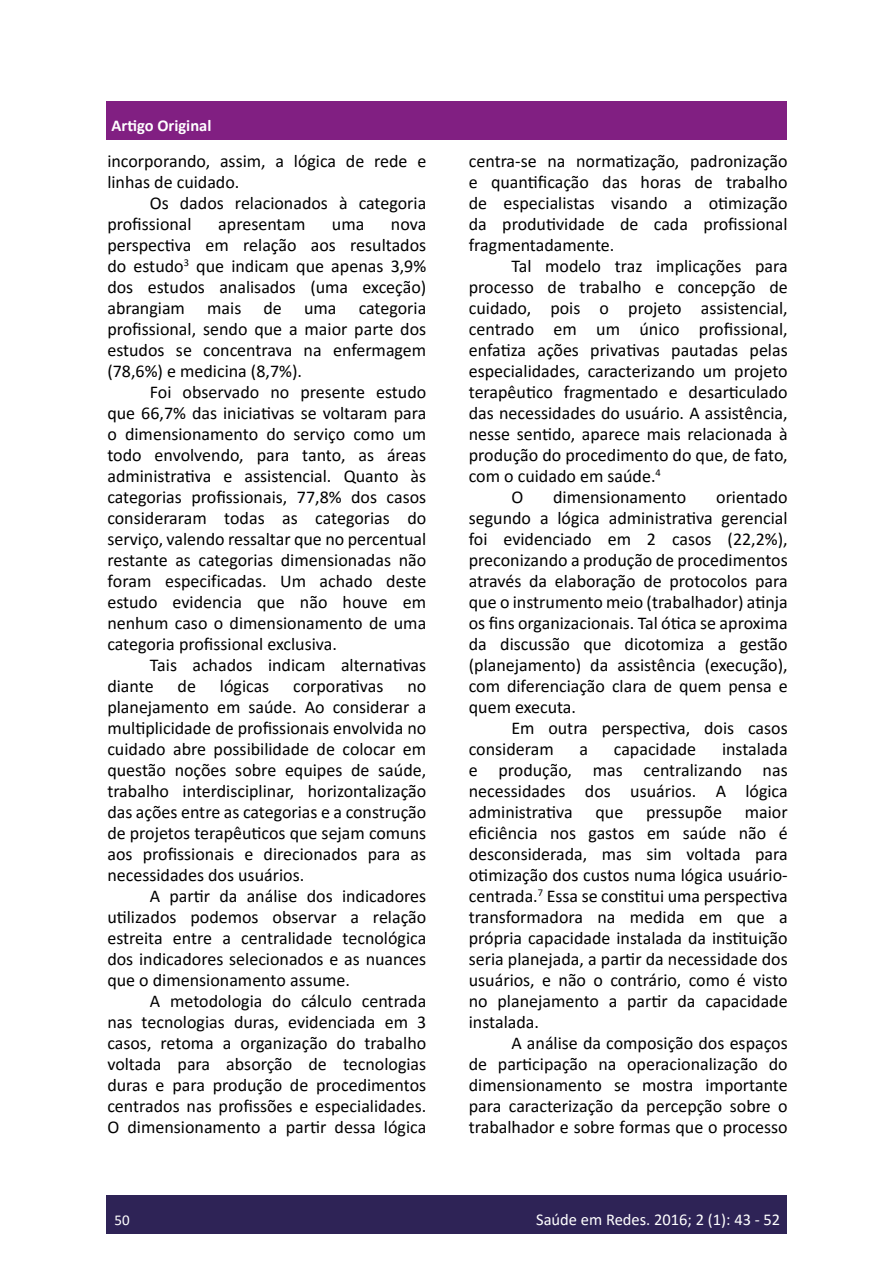
<style>
.page{position:relative;width:893px;height:1263px;background:#fff}
.page>*{position:absolute;margin:0;border:0;box-sizing:border-box;transform-origin:0 0}
.t1{font:18px/21px "Calibri";color:#000;text-align:justify}
.t2{font:16.5px "Calibri";color:#fff}
.t3{font:700 16.5px "Calibri";color:#fff}
.t4{font:15px "Calibri";color:#fff}
</style>
<div class="page">
<div style="left:106px;top:1195px;width:681px;height:38px;background:#2e2356"></div>
<div style="left:106px;top:101px;width:681px;height:38px;background:#811f82"></div>
<p class="t3" style="left:112px;top:113px;width:101px">Artigo Original</p>
<p class="t1" style="left:107px;top:150px;width:320px">incorporando, assim, a lógica de rede e linhas de cuidado.</p>
<p class="t1" style="left:107px;top:192px;width:320px;text-indent:43px">Os dados relacionados à categoria profissional</p>
<p class="t1" style="left:218px;top:213px;width:89px">apresentam</p>
<p class="t1" style="left:332px;top:213px;width:34px">uma</p>
<p class="t1" style="left:107px;top:213px;width:320px;text-indent:284px">nova perspectiva em relação aos resultados do estudo<sup>3</sup> que indicam que apenas 3,9% dos estudos analisados (uma exceção) abrangiam mais de uma categoria profissional, sendo que a maior parte dos estudos se concentrava na enfermagem (78,6%) e medicina (8,7%).</p>
<p class="t1" style="left:107px;top:381px;width:320px;text-indent:43px">Foi observado no presente estudo que 66,7% das iniciativas se voltaram para o dimensionamento do serviço como um todo envolvendo, para tanto, as áreas administrativa e assistencial. Quanto às categorias profissionais, 77,8% dos casos consideraram todas as categorias do serviço, valendo ressaltar que no percentual restante as categorias dimensionadas não foram especificadas. Um achado deste estudo evidencia que não houve em nenhum caso o dimensionamento de uma categoria profissional exclusiva.</p>
<p class="t1" style="left:107px;top:654px;width:320px;text-indent:43px">Tais achados indicam alternativas diante</p>
<p class="t1" style="left:178px;top:675px;width:20px">de</p>
<p class="t1" style="left:220px;top:675px;width:51px">lógicas</p>
<p class="t1" style="left:293px;top:675px;width:92px">corporativas</p>
<p class="t1" style="left:107px;top:675px;width:320px;text-indent:300px">no planejamento em saúde. Ao considerar a multiplicidade de profissionais envolvida no cuidado abre possibilidade de colocar em questão noções sobre equipes de saúde, trabalho interdisciplinar, horizontalização das ações entre as categorias e a construção de projetos terapêuticos que sejam comuns aos profissionais e direcionados para as necessidades dos usuários.</p>
<p class="t1" style="left:107px;top:885px;width:320px;text-indent:43px">A partir da análise dos indicadores utilizados podemos observar a relação estreita entre a centralidade tecnológica dos indicadores selecionados e as nuances que o dimensionamento assume.</p>
<p class="t1" style="left:107px;top:990px;width:320px;text-indent:43px">A metodologia do cálculo centrada nas tecnologias duras, evidenciada em 3 casos, retoma a organização do trabalho voltada para absorção de tecnologias duras e para produção de procedimentos centrados nas profissões e especialidades.<br>O dimensionamento a partir dessa lógica</p>
<p class="t1" style="left:469px;top:150px;width:320px">centra-se na normatização, padronização e quantificação das horas de trabalho de especialistas visando a otimização da produtividade de cada profissional fragmentadamente.</p>
<p class="t1" style="left:511px;top:255px;width:278px">Tal modelo traz implicações para</p>
<p class="t1" style="left:469px;top:276px;width:320px">processo de trabalho e concepção de</p>
<p class="t1" style="left:469px;top:297px;width:320px">cuidado, pois o projeto assistencial,</p>
<p class="t1" style="left:469px;top:318px;width:320px">centrado em um único profissional,</p>
<p class="t1" style="left:469px;top:339px;width:320px">enfatiza ações privativas pautadas pelas</p>
<p class="t1" style="left:469px;top:360px;width:320px">especialidades, caracterizando um projeto</p>
<p class="t1" style="left:469px;top:381px;width:320px">terapêutico fragmentado e desarticulado</p>
<p class="t1" style="left:469px;top:402px;width:320px">das necessidades do usuário. A assistência,</p>
<p class="t1" style="left:469px;top:423px;width:320px">nesse sentido, aparece mais relacionada à</p>
<p class="t1" style="left:469px;top:444px;width:320px">produção do procedimento do que, de fato,</p>
<p class="t1" style="left:469px;top:465px;width:194px">com o cuidado em saúde.<sup>4</sup></p>
<p class="t1" style="left:511px;top:486px;width:13px">O</p>
<p class="t1" style="left:553px;top:486px;width:135px">dimensionamento</p>
<p class="t1" style="left:469px;top:486px;width:320px;text-indent:247px">orientado segundo a lógica administrativa gerencial foi evidenciado em 2 casos (22,2%), preconizando a produção de procedimentos através da elaboração de protocolos para que o instrumento meio (trabalhador) atinja os fins organizacionais. Tal ótica se aproxima da discussão que dicotomiza a gestão (planejamento) da assistência (execução), com diferenciação clara de quem pensa e quem executa.</p>
<p class="t1" style="left:469px;top:717px;width:320px;text-indent:43px">Em outra perspectiva, dois casos consideram</p>
<p class="t1" style="left:469px;top:738px;width:320px;text-indent:253px">instalada e produção, mas centralizando nas necessidades dos usuários. A lógica administrativa</p>
<p class="t1" style="left:579px;top:738px;width:10px">a</p>
<p class="t1" style="left:614px;top:738px;width:84px">capacidade</p>
<p class="t1" style="left:595px;top:801px;width:29px">que</p>
<p class="t1" style="left:646px;top:801px;width:77px">pressupõe</p>
<p class="t1" style="left:469px;top:801px;width:320px;text-indent:276px">maior eficiência nos gastos em saúde não é desconsiderada, mas sim voltada para otimização dos custos numa lógica usuário&shy;centrada.<sup>7</sup> Essa se constitui uma perspectiva transformadora na medida em que a própria capacidade instalada da instituição seria planejada, a partir da necessidade dos usuários, e não o contrário, como é visto no planejamento a partir da capacidade instalada.</p>
<p class="t1" style="left:469px;top:1032px;width:320px;text-indent:43px">A análise da composição dos espaços de participação na operacionalização do dimensionamento se mostra importante para caracterização da percepção sobre o trabalhador e sobre formas que o processo</p>
<p class="t4" style="left:115px;top:1209px;width:17px">50</p>
<p class="t2" style="left:536px;top:1208px;width:246px">Saúde em Redes. 2016; 2 (1): 43 - 52</p>
</div>
